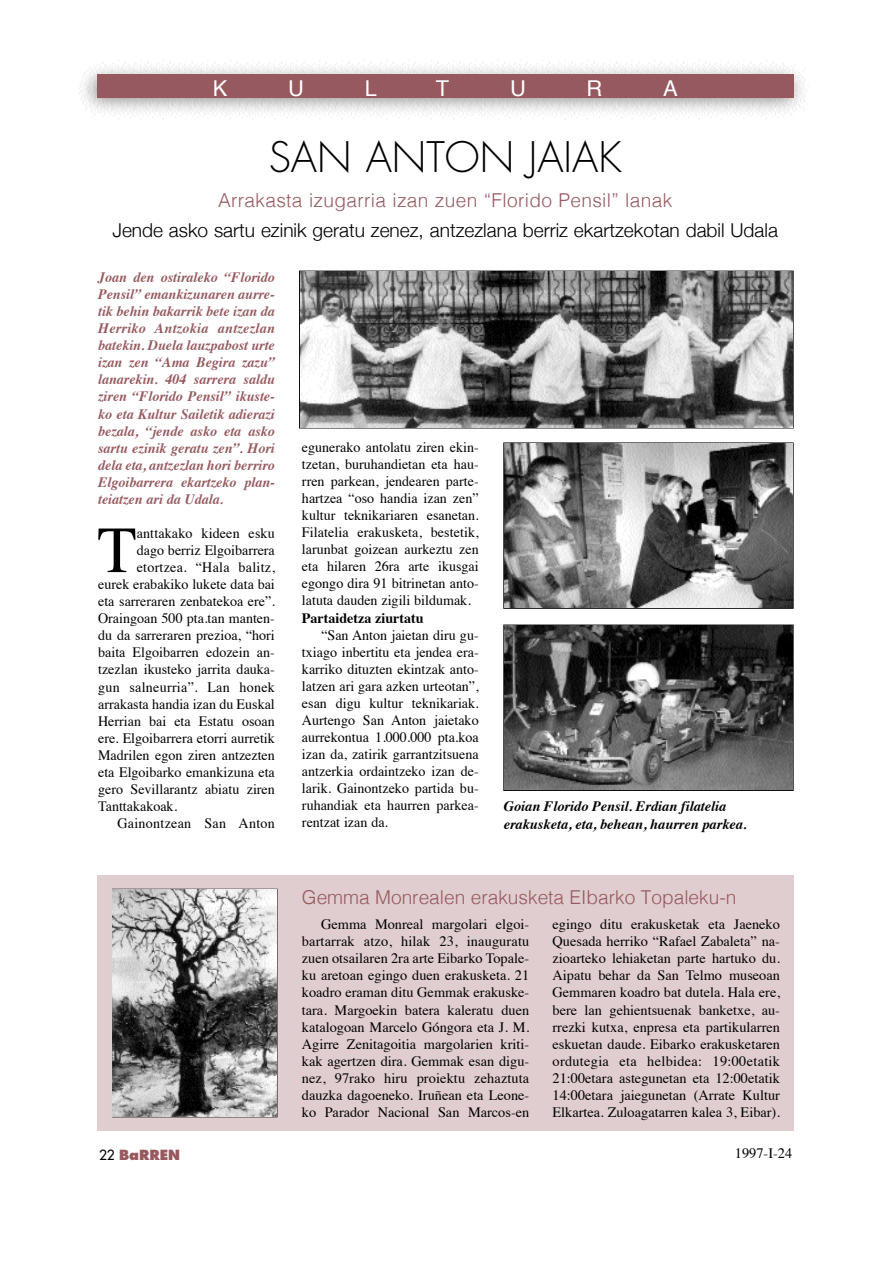
<style>
.page{position:relative;width:893px;height:1263px;background:#fff}
.page>*{position:absolute;margin:0;border:0;box-sizing:border-box;transform-origin:0 0}
.t1{font:65.85px "Times";color:#000}
.t2{font:300 40.95px "Futura";color:#000}
.t3{font:21.9px "Helvetica";color:#fff}
.t4{font:300 19.05px "Helvetica";letter-spacing:.015em;color:#96595f}
.t5{font:300 19.05px "Helvetica Neue";color:#000}
.t6{font:14.4px/17.1px "Times";color:#000;text-align:justify}
.t7{font:italic 700 14.4px/17.1px "Times";color:#96595f;text-align:justify}
.t8{font:italic 700 14.4px/17.1px "Times";color:#000}
.t9{font:14.4px "Times";letter-spacing:.02em;color:#000}
.t10{font:700 14.4px "Times";color:#000}
.t11{font:800 13.65px "Futura";color:#96595f}
.s1{font-weight:400;color:#000}
</style>
<div class="page">
<img style="left:79px;top:60px;width:730px;height:59px">
<div style="left:97px;top:75px;width:696px;height:23px;background:#96595f"></div>
<img style="left:300px;top:272px;width:492px;height:155px">
<div style="left:503px;top:442px;width:290px;height:167px;border:1px solid #000"></div>
<img style="left:504px;top:444px;width:288px;height:163px">
<img style="left:504px;top:626px;width:288px;height:164px">
<div style="left:97px;top:876px;width:696px;height:255px;background:#e0cdcf"></div>
<img style="left:113px;top:890px;width:163px;height:227px">
<h3 class="t3" style="left:213px;top:79px;width:16px">K</h3>
<h3 class="t3" style="left:288px;top:79px;width:17px">U</h3>
<h3 class="t3" style="left:364px;top:79px;width:14px">L</h3>
<h3 class="t3" style="left:436px;top:79px;width:15px">T</h3>
<h3 class="t3" style="left:510px;top:79px;width:17px">U</h3>
<h3 class="t3" style="left:586px;top:79px;width:17px">R</h3>
<h3 class="t3" style="left:663px;top:79px;width:16px">A</h3>
<h2 class="t2" style="left:269px;top:138px;width:354px">SAN ANTON JAIAK</h2>
<h3 class="t4" style="left:218px;top:192px;width:455px">Arrakasta izugarria izan zuen “Florido Pensil” lanak</h3>
<h3 class="t5" style="left:112px;top:218px;width:667px">Jende asko sartu ezinik geratu zenez, antzezlana berriz ekartzekotan dabil Udala</h3>
<p class="t7" style="left:98px;top:270px;width:178px">Joan den ostiraleko “Florido Pensil” emankizunaren aurre&shy;tik behin bakarrik bete izan da Herriko Antzokia antzezlan batekin. Duela lauzpabost urte izan zen “Ama Begira zazu” lanarekin. 404 sarrera saldu ziren “Florido Pensil” ikuste&shy;ko eta Kultur Sailetik adierazi bezala, “jende asko eta asko sartu ezinik geratu zen”. Hori dela eta, antzezlan hori berriro Elgoibarrera ekartzeko plan&shy;teiatzen ari da Udala.</p>
<h1 class="t1" style="left:97px;top:523px;width:41px">T</h1>
<p class="t6" style="left:137px;top:526px;width:140px">anttakako kideen esku</p>
<p class="t6" style="left:137px;top:543px;width:140px">dago berriz Elgoibarrera</p>
<p class="t9" style="left:137px;top:561px;width:140px">etortzea. “Hala balitz,</p>
<p class="t6" style="left:98px;top:577px;width:178px">eurek erabakiko lukete data bai</p>
<p class="t6" style="left:98px;top:594px;width:178px">eta sarreraren zenbatekoa ere”.</p>
<p class="t6" style="left:98px;top:611px;width:178px">Oraingoan 500 pta.tan manten-</p>
<p class="t6" style="left:98px;top:628px;width:178px">du da sarreraren prezioa, “hori</p>
<p class="t6" style="left:98px;top:645px;width:178px">baita Elgoibarren edozein an-</p>
<p class="t6" style="left:98px;top:662px;width:178px">tzezlan ikusteko jarrita dauka-</p>
<p class="t9" style="left:98px;top:681px;width:178px">gun salneurria”. Lan honek</p>
<p class="t6" style="left:98px;top:696px;width:178px">arrakasta handia izan du Euskal</p>
<p class="t6" style="left:98px;top:714px;width:178px">Herrian bai eta Estatu osoan</p>
<p class="t6" style="left:98px;top:731px;width:178px">ere. Elgoibarrera etorri aurretik</p>
<p class="t6" style="left:98px;top:748px;width:178px">Madrilen egon ziren antzezten</p>
<p class="t6" style="left:98px;top:765px;width:178px">eta Elgoibarko emankizuna eta</p>
<p class="t6" style="left:98px;top:782px;width:178px">gero Sevillarantz abiatu ziren</p>
<p class="t6" style="left:98px;top:799px;width:80px">Tanttakakoak.</p>
<p class="t9" style="left:117px;top:817px;width:159px">Gainontzean San Anton</p>
<p class="t6" style="left:302px;top:440px;width:178px">egunerako antolatu ziren ekin&shy;tzetan, buruhandietan eta hau&shy;rren parkean, jendearen parte&shy;hartzea “oso handia izan zen” kultur teknikariaren esanetan.<br>Filatelia erakusketa, bestetik, larunbat goizean aurkeztu zen eta hilaren 26ra arte ikusgai egongo dira 91 bitrinetan anto&shy;latuta dauden zigili bildumak.</p>
<p class="t10" style="left:302px;top:612px;width:123px">Partaidetza ziurtatu</p>
<p class="t6" style="left:302px;top:627px;width:178px;text-indent:19px">“San Anton jaietan diru gu&shy;txiago inbertitu eta jendea era&shy;karriko dituzten ekintzak anto&shy;latzen ari gara azken urteotan”, esan digu kultur teknikariak.<br>Aurtengo San Anton jaietako aurrekontua 1.000.000 pta.koa izan da, zatirik garrantzitsuena antzerkia ordaintzeko izan de&shy;larik. Gainontzeko partida bu&shy;ruhandiak eta haurren parkea&shy;rentzat izan da.</p>
<p class="t8" style="left:503px;top:799px;width:244px">Goian Florido Pensil. Erdian filatelia erakusketa, eta, behean, haurren parkea.</p>
<h3 class="t4" style="left:302px;top:889px;width:436px">Gemma Monrealen erakusketa EIbarko Topaleku-n</h3>
<p class="t6" style="left:302px;top:917px;width:229px;text-indent:19px">Gemma Monreal margolari elgoi&shy;bartarrak atzo, hilak 23, inauguratu zuen otsailaren 2ra arte Eibarko Topale&shy;ku aretoan egingo duen erakusketa. 21 koadro eraman ditu Gemmak erakuske&shy;tara. Margoekin batera kaleratu duen katalogoan Marcelo Góngora eta J. M.<br>Agirre Zenitagoitia margolarien kriti&shy;kak agertzen dira. Gemmak esan digu&shy;nez, 97rako hiru proiektu zehaztuta dauzka dagoeneko. Iruñean eta Leone&shy;ko Parador Nacional San Marcos-en</p>
<p class="t6" style="left:552px;top:917px;width:229px">egingo ditu erakusketak eta Jaeneko Quesada herriko “Rafael Zabaleta” na&shy;zioarteko lehiaketan parte hartuko du.<br>Aipatu behar da San Telmo museoan Gemmaren koadro bat dutela. Hala ere, bere lan gehientsuenak banketxe, au&shy;rrezki kutxa, enpresa eta partikularren eskuetan daude. Eibarko erakusketaren ordutegia eta helbidea: 19:00etatik 21:00etara astegunetan eta 12:00etatik 14:00etara jaiegunetan (Arrate Kultur Elkartea. Zuloagatarren kalea 3, Eibar).</p>
<p class="t11" style="left:99px;top:1149px;width:83px"><span class="s1">22</span> BaRREN</p>
<p class="t6" style="left:735px;top:1146px;width:59px">1997-I-24</p>
</div>
